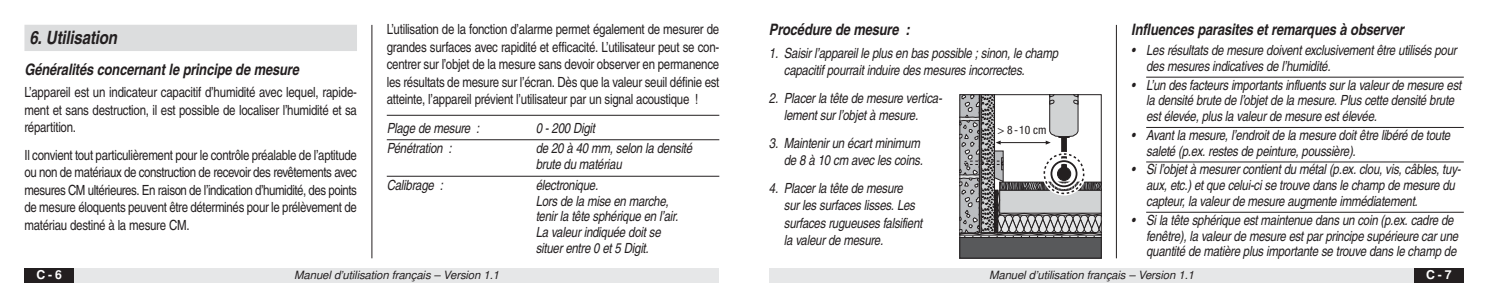
<style>
.page{position:relative;width:1489px;height:298px;background:#fff}
.page>*{position:absolute;margin:0;border:0;box-sizing:border-box;transform-origin:0 0}
.t1{font:18.38px "Nimbus San L Bol Con Ita";letter-spacing:-.01em;color:#231f20}
.t2{font:15.75px "Nimbus San L Bol Con Ita";letter-spacing:-.01em;color:#231f20}
.t3{font:14px/15.8px "Nimbus San L Reg Con Ita";letter-spacing:-.02em;color:#231f20}
.t4{font:14px/17.5px "Nimbus San L Reg Con";letter-spacing:-.02em;color:#231f20;text-align:justify}
.t5{font:700 12.25px "Nimbus San L";color:#fff}
.t6{font:condensed 11.55px "Helvetica Neue";color:#231f20}
.t7{font:italic 11.38px "Nimbus San L";letter-spacing:-.01em;color:#231f20}
</style>
<div class="page">
<div style="left:769px;top:268px;width:694px;height:15px;background:#e6e7e8"></div>
<div style="left:1413px;top:268px;width:50px;height:15px;background:#231f20"></div>
<hr style="left:1115px;top:25px;width:1px;height:233px;background:#231f20">
<hr style="left:1146px;top:77px;width:317px;height:1px;background:#231f20">
<hr style="left:1146px;top:127px;width:317px;height:1px;background:#231f20">
<hr style="left:1146px;top:161px;width:317px;height:1px;background:#231f20">
<hr style="left:1146px;top:212px;width:317px;height:1px;background:#231f20">
<svg style="left:961px;top:96px;width:138px;height:160px"></svg>
<div style="left:959px;top:94px;width:142px;height:164px;border:1px solid #231f20"></div>
<div style="left:24px;top:268px;width:695px;height:15px;background:#e6e7e8"></div>
<div style="left:24px;top:268px;width:50px;height:15px;background:#231f20"></div>
<hr style="left:371px;top:25px;width:1px;height:233px;background:#231f20">
<div style="left:24px;top:25px;width:333px;height:26px;background:#dcddde"></div>
<hr style="left:387px;top:115px;width:332px;height:1px;background:#231f20">
<hr style="left:387px;top:139px;width:332px;height:1px;background:#231f20">
<hr style="left:387px;top:176px;width:332px;height:1px;background:#231f20">
<h1 class="t1" style="left:29px;top:31px;width:89px">6. Utilisation</h1>
<p class="t2" style="left:24px;top:63px;width:276px">Généralités concernant le principe de mesure</p>
<p class="t4" style="left:24px;top:85px;width:334px">L’appareil est un indicateur capacitif d’humidité avec lequel, rapide&shy;ment et sans destruction, il est possible de localiser l’humidité et sa répartition.</p>
<p class="t4" style="left:24px;top:147px;width:334px">Il convient tout particulièrement pour le contrôle préalable de l’aptitude ou non de matériaux de construction de recevoir des revêtements avec mesures CM ultérieures. En raison de l’indication d’humidité, des points de mesure éloquents peuvent être déterminés pour le prélèvement de matériau destiné à la mesure CM.</p>
<p class="t4" style="left:387px;top:22px;width:334px">L’utilisation de la fonction d’alarme permet également de mesurer de grandes surfaces avec rapidité et efficacité. L’utilisateur peut se con&shy;centrer sur l’objet de la mesure sans devoir observer en permanence les résultats de mesure sur l’écran. Dès que la valeur seuil définie est atteinte, l’appareil prévient l’utilisateur par un signal acoustique !</p>
<p class="t3" style="left:387px;top:121px;width:94px">Plage de mesure :</p>
<p class="t3" style="left:535px;top:121px;width:61px">0 - 200 Digit</p>
<p class="t3" style="left:387px;top:142px;width:66px">Pénétration :</p>
<p class="t3" style="left:535px;top:142px;width:158px">de 20 à 40 mm, selon la densité brute du matériau</p>
<p class="t3" style="left:387px;top:178px;width:58px">Calibrage :</p>
<p class="t3" style="left:535px;top:178px;width:144px">électronique.<br>Lors de la mise en marche, tenir la tête sphérique en l’air.<br>La valeur indiquée doit se situer entre 0 et 5 Digit.</p>
<p class="t5" style="left:37px;top:270px;width:27px">C - 6</p>
<p class="t7" style="left:294px;top:271px;width:206px">Manuel d’utilisation français – Version 1.1</p>
<p class="t2" style="left:769px;top:24px;width:142px">Procédure de mesure :</p>
<p class="t3" style="left:783px;top:46px;width:276px;line-height:17.5px;text-indent:-15px">1. Saisir l’appareil le plus en bas possible ; sinon, le champ capacitif pourrait induire des mesures incorrectes.</p>
<p class="t3" style="left:783px;top:91px;width:160px;line-height:17.5px;text-indent:-15px">2. Placer la tête de mesure vertica&shy;lement sur l’objet à mesure.</p>
<p class="t3" style="left:769px;top:136px;width:155px;line-height:17.5px;text-align:right">3. Maintenir un écart minimum de 8 à 10 cm avec les coins.</p>
<p class="t3" style="left:783px;top:180px;width:140px;line-height:17.5px;text-indent:-15px">4. Placer la tête de mesure<br>sur les surfaces lisses. Les surfaces rugueuses falsifient la valeur de mesure.</p>
<p class="t6" style="left:997px;top:125px;width:50px">&gt; 8-10 cm</p>
<p class="t2" style="left:1131px;top:24px;width:274px">Influences parasites et remarques à observer</p>
<p class="t3" style="left:1146px;top:44px;width:312px;text-indent:-15px">• Les résultats de mesure doivent exclusivement être utilisés pour des mesures indicatives de l’humidité.</p>
<p class="t3" style="left:1146px;top:78px;width:316px;text-indent:-15px">• L’un des facteurs importants influents sur la valeur de mesure est la densité brute de l’objet de la mesure. Plus cette densité brute est élevée, plus la valeur de mesure est élevée.</p>
<p class="t3" style="left:1146px;top:129px;width:305px;text-indent:-15px">• Avant la mesure, l’endroit de la mesure doit être libéré de toute saleté (p.ex. restes de peinture, poussière).</p>
<p class="t3" style="left:1146px;top:163px;width:316px;text-indent:-15px">• Si l’objet à mesurer contient du métal (p.ex. clou, vis, câbles, tuy&shy;aux, etc.) et que celui-ci se trouve dans le champ de mesure du capteur, la valeur de mesure augmente immédiatement.</p>
<p class="t3" style="left:1146px;top:213px;width:313px;text-indent:-15px">• Si la tête sphérique est maintenue dans un coin (p.ex. cadre de fenêtre), la valeur de mesure est par principe supérieure car une quantité de matière plus importante se trouve dans le champ de</p>
<p class="t7" style="left:989px;top:271px;width:206px">Manuel d’utilisation français – Version 1.1</p>
<p class="t5" style="left:1426px;top:270px;width:27px">C - 7</p>
</div>
